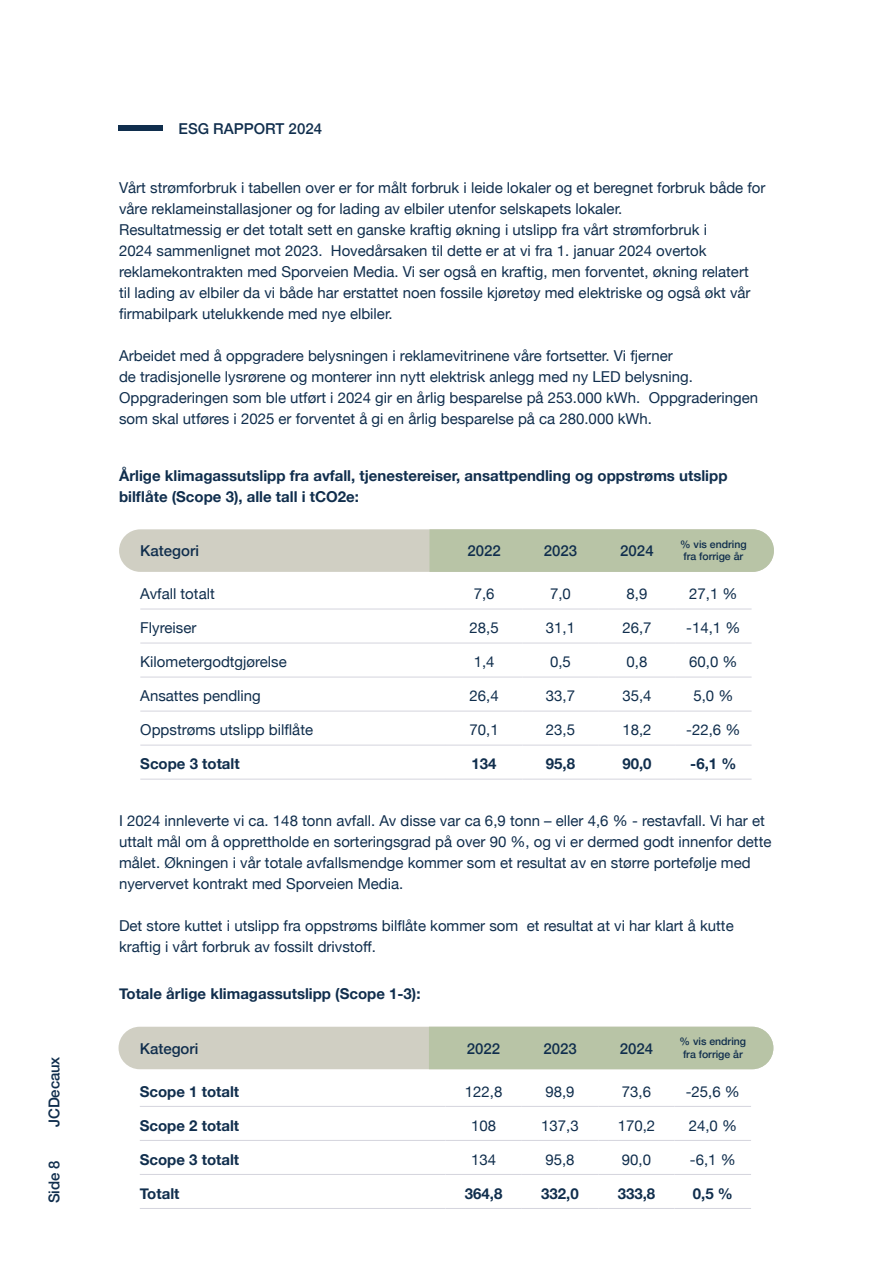
<style>
.page{position:relative;width:893px;height:1263px;background:#fff}
.page>*{position:absolute;margin:0;border:0;box-sizing:border-box;transform-origin:0 0}
.t1{font:15px/21px "Helvetica Neue";color:#102e4d}
.t2{font:700 15px/21px "Helvetica Neue";color:#102e4d}
.t3{font:500 15px "Helvetica Neue";color:#102e4d}
.t4{font:500 10.5px/12.6px "Helvetica Neue";color:#102e4d;text-align:center}
</style>
<div class="page">
<div style="left:118px;top:125px;width:45px;height:5px;background:#102e4d"></div>
<div style="left:119px;top:529px;width:655px;height:43px;background:#d0cfc3;border-radius:21px"></div>
<div style="left:429px;top:529px;width:345px;height:43px;background:#b8c4a6"></div>
<hr style="left:140px;top:609px;width:306px;height:1px;background:#d4d4dd">
<hr style="left:446px;top:609px;width:76px;height:1px;background:#d4d4dd">
<hr style="left:522px;top:609px;width:77px;height:1px;background:#d4d4dd">
<hr style="left:599px;top:609px;width:76px;height:1px;background:#d4d4dd">
<hr style="left:675px;top:609px;width:77px;height:1px;background:#d4d4dd">
<hr style="left:140px;top:643px;width:306px;height:1px;background:#d4d4dd">
<hr style="left:446px;top:643px;width:76px;height:1px;background:#d4d4dd">
<hr style="left:522px;top:643px;width:77px;height:1px;background:#d4d4dd">
<hr style="left:599px;top:643px;width:76px;height:1px;background:#d4d4dd">
<hr style="left:675px;top:643px;width:77px;height:1px;background:#d4d4dd">
<hr style="left:140px;top:677px;width:306px;height:1px;background:#d4d4dd">
<hr style="left:446px;top:677px;width:76px;height:1px;background:#d4d4dd">
<hr style="left:522px;top:677px;width:77px;height:1px;background:#d4d4dd">
<hr style="left:599px;top:677px;width:76px;height:1px;background:#d4d4dd">
<hr style="left:675px;top:677px;width:77px;height:1px;background:#d4d4dd">
<hr style="left:140px;top:711px;width:306px;height:1px;background:#d4d4dd">
<hr style="left:446px;top:711px;width:76px;height:1px;background:#d4d4dd">
<hr style="left:522px;top:711px;width:77px;height:1px;background:#d4d4dd">
<hr style="left:599px;top:711px;width:76px;height:1px;background:#d4d4dd">
<hr style="left:675px;top:711px;width:77px;height:1px;background:#d4d4dd">
<hr style="left:140px;top:745px;width:306px;height:1px;background:#d4d4dd">
<hr style="left:446px;top:745px;width:76px;height:1px;background:#d4d4dd">
<hr style="left:522px;top:745px;width:77px;height:1px;background:#d4d4dd">
<hr style="left:599px;top:745px;width:76px;height:1px;background:#d4d4dd">
<hr style="left:675px;top:745px;width:77px;height:1px;background:#d4d4dd">
<hr style="left:140px;top:779px;width:306px;height:1px;background:#d4d4dd">
<hr style="left:446px;top:779px;width:76px;height:1px;background:#d4d4dd">
<hr style="left:522px;top:779px;width:77px;height:1px;background:#d4d4dd">
<hr style="left:599px;top:779px;width:76px;height:1px;background:#d4d4dd">
<hr style="left:675px;top:779px;width:77px;height:1px;background:#d4d4dd">
<div style="left:119px;top:1027px;width:654px;height:42px;background:#d0cfc3;border-radius:21px"></div>
<div style="left:429px;top:1027px;width:344px;height:42px;background:#b8c4a6"></div>
<hr style="left:140px;top:1106px;width:305px;height:1px;background:#d4d4dd">
<hr style="left:445px;top:1106px;width:77px;height:1px;background:#d4d4dd">
<hr style="left:522px;top:1106px;width:76px;height:1px;background:#d4d4dd">
<hr style="left:598px;top:1106px;width:77px;height:1px;background:#d4d4dd">
<hr style="left:675px;top:1106px;width:76px;height:1px;background:#d4d4dd">
<hr style="left:140px;top:1140px;width:305px;height:1px;background:#d4d4dd">
<hr style="left:445px;top:1140px;width:77px;height:1px;background:#d4d4dd">
<hr style="left:522px;top:1140px;width:76px;height:1px;background:#d4d4dd">
<hr style="left:598px;top:1140px;width:77px;height:1px;background:#d4d4dd">
<hr style="left:675px;top:1140px;width:76px;height:1px;background:#d4d4dd">
<hr style="left:140px;top:1174px;width:305px;height:1px;background:#d4d4dd">
<hr style="left:445px;top:1174px;width:77px;height:1px;background:#d4d4dd">
<hr style="left:522px;top:1174px;width:76px;height:1px;background:#d4d4dd">
<hr style="left:598px;top:1174px;width:77px;height:1px;background:#d4d4dd">
<hr style="left:675px;top:1174px;width:76px;height:1px;background:#d4d4dd">
<hr style="left:140px;top:1208px;width:305px;height:1px;background:#d4d4dd">
<hr style="left:445px;top:1208px;width:77px;height:1px;background:#d4d4dd">
<hr style="left:522px;top:1208px;width:76px;height:1px;background:#d4d4dd">
<hr style="left:598px;top:1208px;width:77px;height:1px;background:#d4d4dd">
<hr style="left:675px;top:1208px;width:76px;height:1px;background:#d4d4dd">
<p class="t3" style="left:42px;top:1127px;width:72px;rotate:-90deg">JCDecaux</p>
<p class="t3" style="left:42px;top:1203px;width:44px;rotate:-90deg">Side 8</p>
<p class="t3" style="left:179px;top:116px;width:145px">ESG RAPPORT 2024</p>
<p class="t1" style="left:119px;top:178px;width:648px">Vårt strømforbruk i tabellen over er for målt forbruk i leide lokaler og et beregnet forbruk både for våre reklameinstallasjoner og for lading av elbiler utenfor selskapets lokaler.<br>Resultatmessig er det totalt sett en ganske kraftig økning i utslipp fra vårt strømforbruk i<br>2024 sammenlignet mot 2023. Hovedårsaken til dette er at vi fra 1. januar 2024 overtok reklamekontrakten med Sporveien Media. Vi ser også en kraftig, men forventet, økning relatert<br>til lading av elbiler da vi både har erstattet noen fossile kjøretøy med elektriske og også økt vår firmabilpark utelukkende med nye elbiler.</p>
<p class="t1" style="left:119px;top:346px;width:641px">Arbeidet med å oppgradere belysningen i reklamevitrinene våre fortsetter. Vi fjerner<br>de tradisjonelle lysrørene og monterer inn nytt elektrisk anlegg med ny LED belysning.<br>Oppgraderingen som ble utført i 2024 gir en årlig besparelse på 253.000 kWh. Oppgraderingen som skal utføres i 2025 er forventet å gi en årlig besparelse på ca 280.000 kWh.</p>
<p class="t2" style="left:119px;top:465px;width:610px">Årlige klimagassutslipp fra avfall, tjenestereiser, ansattpendling og oppstrøms utslipp bilflåte (Scope 3), alle tall i tCO2e:</p>
<p class="t3" style="left:140px;top:539px;width:60px">Kategori</p>
<p class="t3" style="left:467px;top:539px;width:35px">2022</p>
<p class="t3" style="left:544px;top:539px;width:35px">2023</p>
<p class="t3" style="left:620px;top:539px;width:35px">2024</p>
<p class="t4" style="left:680px;top:537px;width:68px">% vis endring fra forrige år</p>
<p class="t1" style="left:140px;top:584px;width:76px">Avfall totalt</p>
<p class="t1" style="left:474px;top:584px;width:22px">7,6</p>
<p class="t1" style="left:550px;top:584px;width:22px">7,0</p>
<p class="t1" style="left:626px;top:584px;width:22px">8,9</p>
<p class="t1" style="left:689px;top:584px;width:50px">27,1 %</p>
<p class="t1" style="left:140px;top:618px;width:58px">Flyreiser</p>
<p class="t1" style="left:470px;top:618px;width:31px">28,5</p>
<p class="t1" style="left:546px;top:618px;width:31px">31,1</p>
<p class="t1" style="left:622px;top:618px;width:31px">26,7</p>
<p class="t1" style="left:686px;top:618px;width:56px">-14,1 %</p>
<p class="t1" style="left:140px;top:652px;width:148px">Kilometergodtgjørelse</p>
<p class="t1" style="left:474px;top:652px;width:22px">1,4</p>
<p class="t1" style="left:550px;top:652px;width:22px">0,5</p>
<p class="t1" style="left:626px;top:652px;width:22px">0,8</p>
<p class="t1" style="left:689px;top:652px;width:50px">60,0 %</p>
<p class="t1" style="left:140px;top:686px;width:122px">Ansattes pendling</p>
<p class="t1" style="left:470px;top:686px;width:31px">26,4</p>
<p class="t1" style="left:546px;top:686px;width:31px">33,7</p>
<p class="t1" style="left:622px;top:686px;width:31px">35,4</p>
<p class="t1" style="left:693px;top:686px;width:42px">5,0 %</p>
<p class="t1" style="left:140px;top:720px;width:174px">Oppstrøms utslipp bilflåte</p>
<p class="t1" style="left:470px;top:720px;width:31px">70,1</p>
<p class="t1" style="left:546px;top:720px;width:31px">23,5</p>
<p class="t1" style="left:622px;top:720px;width:31px">18,2</p>
<p class="t1" style="left:686px;top:720px;width:56px">-22,6 %</p>
<p class="t2" style="left:140px;top:754px;width:101px">Scope 3 totalt</p>
<p class="t2" style="left:472px;top:754px;width:27px">134</p>
<p class="t2" style="left:546px;top:754px;width:31px">95,8</p>
<p class="t2" style="left:622px;top:754px;width:31px">90,0</p>
<p class="t2" style="left:690px;top:754px;width:48px">-6,1 %</p>
<p class="t1" style="left:119px;top:811px;width:654px">I 2024 innleverte vi ca. 148 tonn avfall. Av disse var ca 6,9 tonn – eller 4,6 % - restavfall. Vi har et uttalt mål om å opprettholde en sorteringsgrad på over 90 %, og vi er dermed godt innenfor dette målet. Økningen i vår totale avfallsmendge kommer som et resultat av en større portefølje med nyervervet kontrakt med Sporveien Media.</p>
<p class="t1" style="left:119px;top:916px;width:616px">Det store kuttet i utslipp fra oppstrøms bilflåte kommer som et resultat at vi har klart å kutte kraftig i vårt forbruk av fossilt drivstoff.</p>
<p class="t2" style="left:119px;top:984px;width:303px">Totale årlige klimagassutslipp (Scope 1-3):</p>
<p class="t3" style="left:140px;top:1036px;width:60px">Kategori</p>
<p class="t3" style="left:467px;top:1036px;width:35px">2022</p>
<p class="t3" style="left:543px;top:1036px;width:35px">2023</p>
<p class="t3" style="left:620px;top:1036px;width:35px">2024</p>
<p class="t4" style="left:680px;top:1034px;width:68px">% vis endring fra forrige år</p>
<p class="t2" style="left:140px;top:1081px;width:101px">Scope 1 totalt</p>
<p class="t1" style="left:465px;top:1081px;width:39px">122,8</p>
<p class="t1" style="left:545px;top:1081px;width:31px">98,9</p>
<p class="t1" style="left:622px;top:1081px;width:31px">73,6</p>
<p class="t1" style="left:686px;top:1081px;width:56px">-25,6 %</p>
<p class="t2" style="left:140px;top:1115px;width:101px">Scope 2 totalt</p>
<p class="t1" style="left:471px;top:1115px;width:27px">108</p>
<p class="t1" style="left:541px;top:1115px;width:39px">137,3</p>
<p class="t1" style="left:618px;top:1115px;width:39px">170,2</p>
<p class="t1" style="left:689px;top:1115px;width:50px">24,0 %</p>
<p class="t2" style="left:140px;top:1149px;width:101px">Scope 3 totalt</p>
<p class="t1" style="left:471px;top:1149px;width:27px">134</p>
<p class="t1" style="left:545px;top:1149px;width:31px">95,8</p>
<p class="t1" style="left:622px;top:1149px;width:31px">90,0</p>
<p class="t1" style="left:690px;top:1149px;width:47px">-6,1 %</p>
<p class="t2" style="left:140px;top:1183px;width:41px">Totalt</p>
<p class="t2" style="left:465px;top:1183px;width:39px">364,8</p>
<p class="t2" style="left:541px;top:1183px;width:39px">332,0</p>
<p class="t2" style="left:618px;top:1183px;width:39px">333,8</p>
<p class="t2" style="left:693px;top:1183px;width:42px">0,5 %</p>
</div>
